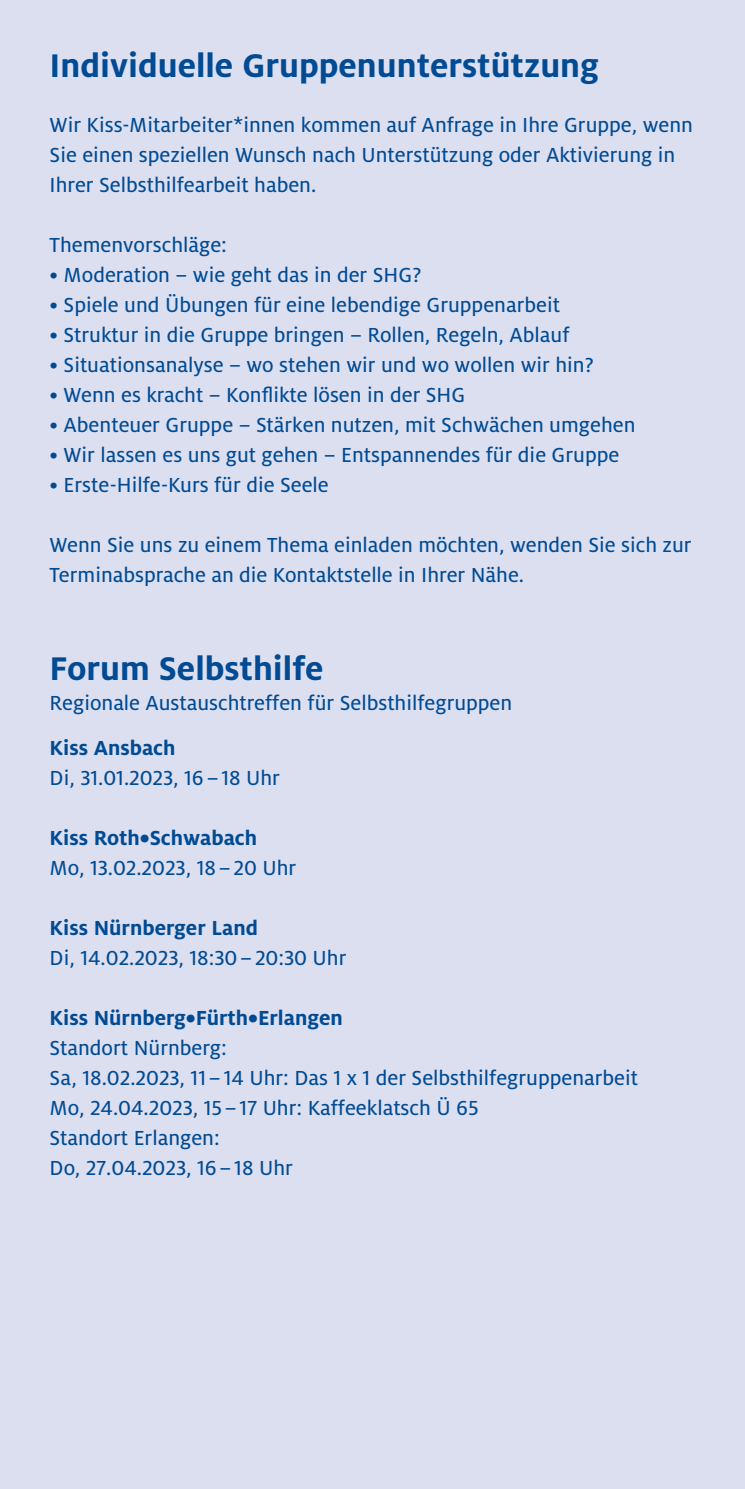
<style>
.page{position:relative;width:745px;height:1489px;background:#fff}
.page>*{position:absolute;margin:0;border:0;box-sizing:border-box;transform-origin:0 0}
.t1{font:700 36.25px "Milo LF";color:#004b94}
.t2{font:22.5px/30px "Milo LF Text";color:#004b94}
.t3{font:700 22.5px "Milo LF";color:#004b94}
</style>
<div class="page">
<div style="left:0;top:0;width:744px;height:1488px;background:#dcdff0"></div>
<h1 class="t1" style="left:50px;top:44px;width:550px">Individuelle Gruppenunterstützung</h1>
<p class="t2" style="left:50px;top:109px;width:644px">Wir Kiss-Mitarbeiter*innen kommen auf Anfrage in Ihre Gruppe, wenn<br>Sie einen speziellen Wunsch nach Unterstützung oder Aktivierung in<br>Ihrer Selbsthilfearbeit haben.</p>
<p class="t2" style="left:50px;top:229px;width:179px">Themenvorschläge:</p>
<p class="t2" style="left:50px;top:259px;width:373px">• Moderation – wie geht das in der SHG?</p>
<p class="t2" style="left:50px;top:289px;width:511px">• Spiele und Übungen für eine lebendige Gruppenarbeit</p>
<p class="t2" style="left:50px;top:319px;width:521px">• Struktur in die Gruppe bringen – Rollen, Regeln, Ablauf</p>
<p class="t2" style="left:50px;top:349px;width:545px">• Situationsanalyse – wo stehen wir und wo wollen wir hin?</p>
<p class="t2" style="left:50px;top:379px;width:417px">• Wenn es kracht – Konflikte lösen in der SHG</p>
<p class="t2" style="left:50px;top:409px;width:587px">• Abenteuer Gruppe – Stärken nutzen, mit Schwächen umgehen</p>
<p class="t2" style="left:50px;top:439px;width:571px">• Wir lassen es uns gut gehen – Entspannendes für die Gruppe</p>
<p class="t2" style="left:50px;top:469px;width:280px">• Erste-Hilfe-Kurs für die Seele</p>
<p class="t2" style="left:50px;top:529px;width:643px">Wenn Sie uns zu einem Thema einladen möchten, wenden Sie sich zur<br>Terminabsprache an die Kontaktstelle in Ihrer Nähe.</p>
<h1 class="t1" style="left:50px;top:647px;width:275px">Forum Selbsthilfe</h1>
<p class="t2" style="left:50px;top:687px;width:464px">Regionale Austauschtreffen für Selbsthilfegruppen</p>
<p class="t3" style="left:50px;top:734px;width:127px">Kiss Ansbach</p>
<p class="t2" style="left:50px;top:762px;width:232px">Di, 31.01.2023, 16–18 Uhr</p>
<p class="t3" style="left:50px;top:824px;width:209px">Kiss Roth•Schwabach</p>
<p class="t2" style="left:50px;top:852px;width:248px">Mo, 13.02.2023, 18–20 Uhr</p>
<p class="t3" style="left:50px;top:914px;width:210px">Kiss Nürnberger Land</p>
<p class="t2" style="left:50px;top:942px;width:298px">Di, 14.02.2023, 18:30–20:30 Uhr</p>
<p class="t3" style="left:50px;top:1004px;width:295px">Kiss Nürnberg•Fürth•Erlangen</p>
<p class="t2" style="left:50px;top:1032px;width:589px">Standort Nürnberg:<br>Sa, 18.02.2023, 11–14 Uhr: Das 1 x 1 der Selbsthilfegruppenarbeit Mo, 24.04.2023, 15–17 Uhr: Kaffeeklatsch Ü 65<br>Standort Erlangen:<br>Do, 27.04.2023, 16–18 Uhr</p>
</div>
